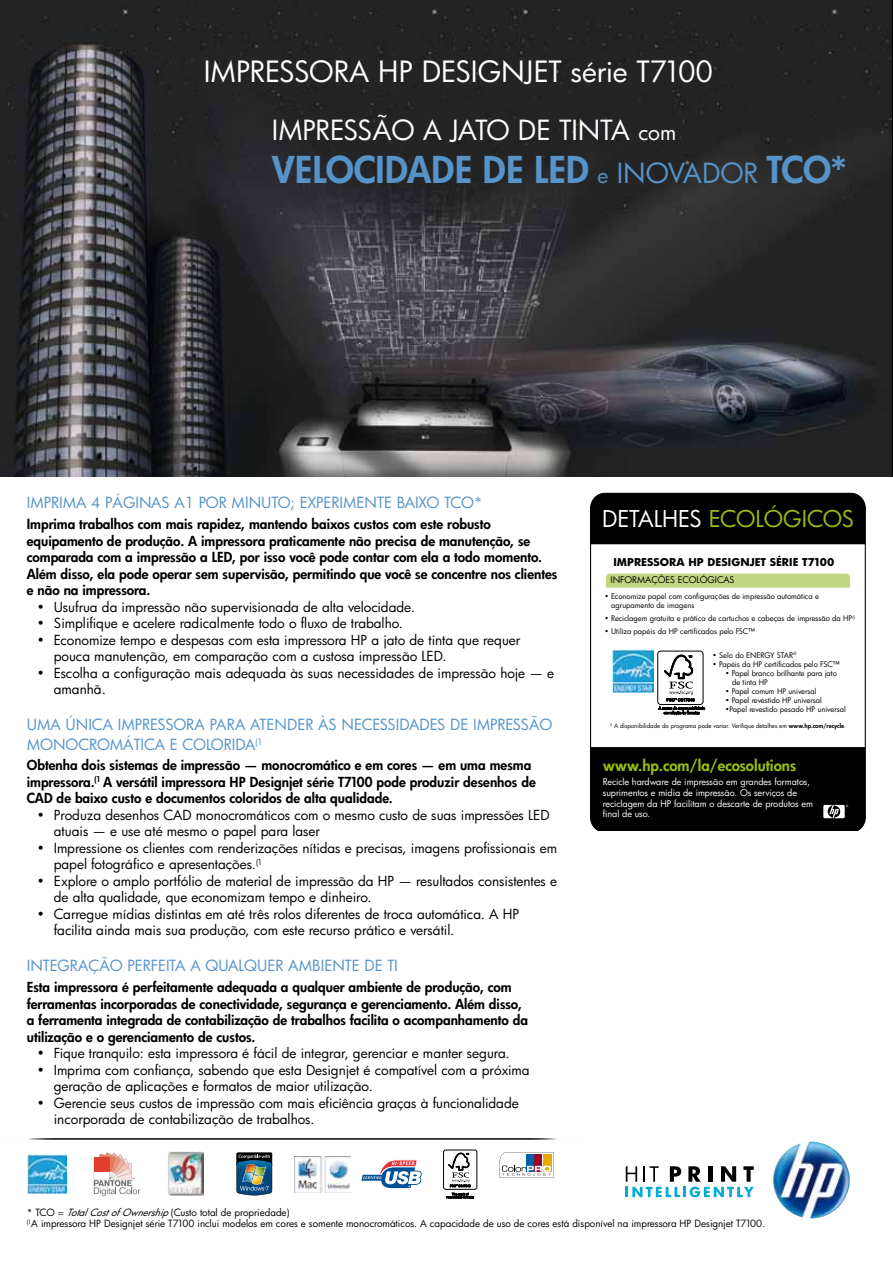
<style>
.page{position:relative;width:893px;height:1263px;background:#fff}
.page>*{position:absolute;margin:0;border:0;box-sizing:border-box;transform-origin:0 0}
.t1{font:800 36px "HP Futura";color:#5693c9}
.t2{font:28.5px "HP Futura";color:#fff}
.t3{font:27px "HP Futura";letter-spacing:-.02em;color:#fff}
.t4{font:27px "HP Futura";color:#5693c9}
.t5{font:22.5px "HP Futura";color:#96bd0f}
.t6{font:16.05px "HP Futura";color:#91ba16}
.t7{font:15px/19.5px "HP Futura";color:#5693c9}
.t8{font:800 15px "HP Futura";color:#97bf0d}
.t9{font:13.5px/16.5px "HP Futura";color:#000}
.t10{font:800 13.5px/16.5px "HP Futura";color:#000}
.t11{font:700 10.5px "HP Futura";color:#000}
.t12{font:9.75px/11.7px "HP Futura";color:#000}
.t13{font:9px/10.8px "HP Futura";color:#fff}
.t14{font:9px "HP Futura";color:#000}
.t15{font:8.55px/10.4px "HP Futura";letter-spacing:-.01em;color:#fff}
.t16{font:7.5px/9px "HP Futura";color:#000}
.t17{font:6px "HP Futura";color:#000}
.s1{font-size:21px}
.s2{font-weight:800;font-size:36px}
.s3{color:#fff}
.s4{font-weight:800}
.s5{font-style:italic}
</style>
<div class="page">
<img style="left:0;top:0;width:891px;height:476px">
<hr style="left:0;top:1138px;width:291px;height:2px;background:#000">
<hr style="left:291px;top:1138px;width:293px;height:2px;background:#000">
<img style="left:28px;top:1154px;width:38px;height:39px">
<img style="left:167px;top:1152px;width:37px;height:44px">
<svg style="left:94px;top:1152px;width:46px;height:44px"></svg>
<svg style="left:236px;top:1152px;width:36px;height:43px;background:#3d6272"></svg>
<img style="left:295px;top:1156px;width:56px;height:36px">
<div style="left:443px;top:1150px;width:34px;height:39px;border:1px solid #000;border-radius:2px"></div>
<svg style="left:448px;top:1152px;width:23px;height:35px"></svg>
<svg style="left:447px;top:1193px;width:27px;height:6px"></svg>
<svg style="left:360px;top:1160px;width:63px;height:29px"></svg>
<svg style="left:499px;top:1152px;width:55px;height:26px"></svg>
<svg style="left:590px;top:503px;width:276px;height:320px"></svg>
<div style="left:591px;top:493px;width:274px;height:51px;background:#000"></div>
<svg style="left:591px;top:747px;width:274px;height:84px;background:#0a0a0a"></svg>
<svg style="left:606px;top:574px;width:244px;height:14px;background:#c3d785"></svg>
<div style="left:657px;top:651px;width:46px;height:54px;background:#fff;border-radius:3px"></div>
<div style="left:657px;top:651px;width:46px;height:54px;border:1px solid #000;border-radius:3px"></div>
<img style="left:612px;top:650px;width:41px;height:42px">
<svg style="left:626px;top:1166px;width:128px;height:31px"></svg>
<img style="left:773px;top:1142px;width:77px;height:76px;border-radius:38px">
<div style="left:656px;top:706px;width:51px;height:11px;background:#fff"></div>
<svg style="left:658px;top:655px;width:47px;height:60px"></svg>
<div style="left:601px;top:502px;width:250px;height:35px;background:#000"></div>
<div style="left:602px;top:752px;width:249px;height:48px;background:#000"></div>
<div style="left:598px;top:788px;width:213px;height:35px;background:#000"></div>
<h2 class="t2" style="left:204px;top:52px;width:511px">Impressora HP Designjet série T7100</h2>
<h3 class="t3" style="left:272px;top:112px;width:406px">Impressão a jato de ti nta <span class="s1">com</span></h3>
<h1 class="t1" style="left:272px;top:146px;width:281px">velocidade de LED</h1>
<h3 class="t4" style="left:598px;top:155px;width:250px"><span class="s1">e</span> i novador <span class="s2">TCO*</span></h3>
<p class="t7" style="left:27px;top:493px;width:14px">IMPR</p>
<p class="t7" style="left:59px;top:493px;width:91px">IMA 4 PÁGINAS</p>
<p class="t7" style="left:174px;top:493px;width:35px">A1 POR</p>
<p class="t7" style="left:232px;top:493px;width:122px">MINUTO; EXPERIMENTE</p>
<p class="t7" style="left:397px;top:493px;width:88px">BAIXO TCO*</p>
<p class="t10" style="left:27px;top:516px;width:532px">Imprima trabalhos com mais rapidez, mantendo baixos custos com este robusto equipamento de produção. A impressora praticamente não precisa de manutenção, se comparada com a impressão a LED, por isso você pode contar com ela a todo momento.<br>Além disso, ela pode operar sem supervisão, permitindo que você se concentre nos clientes e não na impressora.</p>
<p class="t9" style="left:37px;top:598px;width:380px">• Usufrua da impressão não supervisionada de alta velocidade.</p>
<p class="t9" style="left:37px;top:614px;width:368px">• Simplifique e acelere radicalmente todo o fluxo de trabalho.</p>
<p class="t9" style="left:54px;top:631px;width:468px;text-indent:-17px">• Economize tempo e despesas com esta impressora HP a jato de tinta que requer pouca manutenção, em comparação com a custosa impressão LE D.</p>
<p class="t9" style="left:54px;top:664px;width:502px;text-indent:-17px">• Escolha a configuração mais adequada às suas necessidades de impressão hoje — e amanhã.</p>
<p class="t7" style="left:27px;top:714px;width:527px">Uma única impressora para atender às necessidades de impressão monoc romática e colorida<sup>(1</sup></p>
<p class="t10" style="left:27px;top:757px;width:511px">Obtenha dois sistemas de impressão — monocromático e em cores — em uma mesma impressora.<sup>(1</sup> A versátil impressora HP Designjet série T7100 pode produzir desenhos de<br>CAD</p>
<p class="t10" style="left:57px;top:790px;width:338px">de baixo custo e documentos coloridos de alta qualidade.</p>
<p class="t9" style="left:54px;top:806px;width:497px;text-indent:-17px">• Produza desenhos CAD monocromáticos com o mesmo custo de suas impressões LED atuais — e use até mesmo o papel para laser</p>
<p class="t9" style="left:54px;top:839px;width:505px;text-indent:-17px">• Impressione os clientes com renderizações nítidas e precisas, imagens profissionais em papel fotográfico e apresentações.<sup>(1</sup></p>
<p class="t9" style="left:54px;top:872px;width:505px;text-indent:-17px">• Explore o amplo portfólio de material de impressão da HP — resultados consistentes e de alta qualidade, que economizam tempo e dinheiro.</p>
<p class="t9" style="left:54px;top:905px;width:465px;text-indent:-17px">• Carregue mídias distintas em até três rolos diferentes de troca automática. A HP facilita ainda mais sua produção, com este recurso prático e versátil.</p>
<p class="t7" style="left:27px;top:956px;width:372px">Integração perfeita a qualqu er ambi ente de TI</p>
<p class="t10" style="left:27px;top:979px;width:503px">Esta impressora é perfeitamente adequada a qualquer ambiente de produção, com ferramentas incorporadas de conectividade, segurança e gerenciamento. Além disso, a ferramenta integrada de contabilização de trabalhos facilita o acompanhamento da utilização e o gerenciamento de custos.</p>
<p class="t9" style="left:37px;top:1045px;width:474px">• Fique tranquilo: esta impressora é fácil de integrar, gerenciar e manter segura.</p>
<p class="t9" style="left:54px;top:1061px;width:477px;text-indent:-17px">• Imprima com confiança, sabendo que esta Designjet é compatível com a próxima geração de aplicações e formatos de maior utilização.</p>
<p class="t9" style="left:54px;top:1094px;width:467px;text-indent:-17px">• Gerencie seus custos de impressão com mais eficiência graças à funcionalidade incorporada de contabilização de trabalhos.</p>
<h3 class="t5" style="left:602px;top:504px;width:237px"><span class="s3">DETALHES</span> ECOLÓGICOS</h3>
<p class="t11" style="left:613px;top:554px;width:222px">IMPRESSORA HP DESIGNJET SÉRIE T7100</p>
<p class="t14" style="left:611px;top:574px;width:10px">INFORMAÇ</p>
<p class="t14" style="left:658px;top:574px;width:72px">ÕES ECOLÓGICAS</p>
<p class="t16" style="left:611px;top:591px;width:209px;text-indent:-7px">• Economize papel com configurações de impressão automática e agrupamento de imagens</p>
<p class="t16" style="left:604px;top:614px;width:253px">• Reciclagem gratuita e prática de cartuchos e cabeças de impressão da HP<sup>(1</sup></p>
<p class="t16" style="left:604px;top:627px;width:152px">• Utiliza papéis da HP certificados pelo FSC™</p>
<p class="t16" style="left:712px;top:650px;width:86px">• Selo do ENERGY STAR<sup>®</sup></p>
<p class="t16" style="left:712px;top:659px;width:129px">• Papéis da HP certificados pelo FSC™</p>
<p class="t16" style="left:732px;top:668px;width:106px;text-indent:-7px">• Papel branco brilhante para jato de tinta HP</p>
<p class="t16" style="left:725px;top:686px;width:93px">• Papel comum HP universal</p>
<p class="t16" style="left:725px;top:695px;width:98px">• Papel revestido HP universal</p>
<p class="t16" style="left:725px;top:704px;width:122px">•Papel revestido pesado HP universal</p>
<p class="t17" style="left:610px;top:722px;width:237px"><sup>(1</sup> A disponibilidade do programa pode variar. Verifique detalhes em <span class="s4">www.hp.com/recycle</span>.</p>
<p class="t8" style="left:603px;top:755px;width:194px">www.hp.com/la/ecosolutions</p>
<p class="t13" style="left:603px;top:776px;width:212px">Recicle hardware de impressão em grandes formatos, suprimentos e mídia de impressão. Os serviços de reciclagem da HP facilitam o descarte de produtos em final de uso.</p>
<p class="t6" style="left:606px;top:757px;width:189px">www.hp.com/ecosolutions</p>
<p class="t15" style="left:606px;top:786px;width:245px">Please recycle large-format printing hardware and printing supplies.<br>HP recycling services make it easy to dispose</p>
<p class="t12" style="left:27px;top:1206px;width:740px">* TCO = <span class="s5">TotalCostofOwnership</span>(Custo total de propriedade)<br><sup>(1</sup>A impressora HP Designjet série T7100 inclui modelos em cores e somente monocromáticos. A capacidade de uso de cores está disponível na impressora HP Designjet T7100.</p>
</div>
